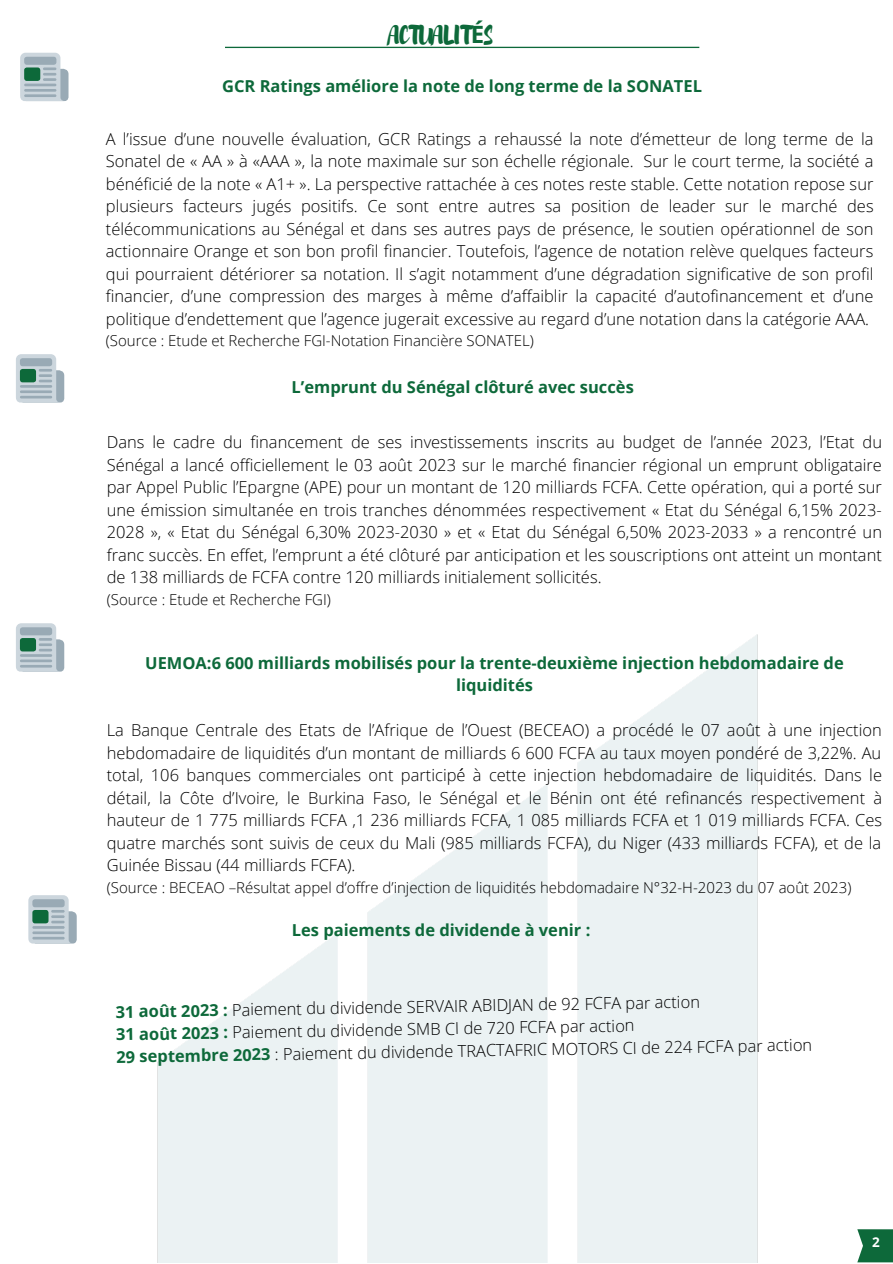
<style>
.page{position:relative;width:893px;height:1264px;background:#fff}
.page>*{position:absolute;margin:0;border:0;box-sizing:border-box;transform-origin:0 0}
.t1{font:24px "Brusher";letter-spacing:-.01em;color:#0d693a}
.t2{font:300 16.5px/22.5px "Open Sans";color:#000;text-align:justify}
.t3{font:700 16.5px/22.5px "Open Sans";color:#0d693a;text-align:center}
.t4{font:300 15px "Open Sans";color:#000}
.t5{font:700 13.5px "Open Sans";color:#fff}
.s1{font-family:"Noto Sans";font-weight:700}
.s2{font-weight:700;color:#0d693a}
</style>
<div class="page">
<svg style="left:225px;top:47px;width:474px;height:1px"></svg>
<svg style="left:857px;top:1229px;width:35px;height:33px"></svg>
<svg style="left:20px;top:53px;width:48px;height:48px;background:#bac6ce"></svg>
<div style="left:24px;top:67px;width:16px;height:14px;background:#0d693a;border-radius:3px"></div>
<svg style="left:16px;top:354px;width:48px;height:48px;background:#bac6ce"></svg>
<div style="left:20px;top:369px;width:16px;height:13px;background:#0d693a;border-radius:3px"></div>
<svg style="left:28px;top:895px;width:49px;height:48px;background:#bbc7cf"></svg>
<div style="left:32px;top:910px;width:16px;height:13px;background:#0d693a;border-radius:3px"></div>
<svg style="left:16px;top:623px;width:48px;height:48px;background:#bac6ce"></svg>
<div style="left:20px;top:638px;width:16px;height:13px;background:#0d693a;border-radius:3px"></div>
<p class="t1" style="left:389px;top:19px;width:106px">ACTUALIT<span class="s1">É</span>S</p>
<p class="t3" style="left:222px;top:74px;width:481px">GCR Ratings améliore la note de long terme de la SONATEL</p>
<p class="t2" style="left:106px;top:127px;width:769px">A l’issue d’une nouvelle évaluation, GCR Ratings a rehaussé la note d’émetteur de long terme de la Sonatel de « AA » à «AAA », la note maximale sur son échelle régionale. Sur le court terme, la société a bénéficié de la note « A1+ ». La perspective rattachée à ces notes reste stable. Cette notation repose sur plusieurs facteurs jugés positifs. Ce sont entre autres sa position de leader sur le marché des télécommunications au Sénégal et dans ses autres pays de présence, le soutien opérationnel de son actionnaire Orange et son bon profil financier. Toutefois, l’agence de notation relève quelques facteurs qui pourraient détériorer sa notation. Il s’agit notamment d’une dégradation significative de son profil financier, d’une compression des marges à même d’affaiblir la capacité d’autofinancement et d’une politique d’endettement que l’agence jugerait excessive au regard d’une notation dans la catégorie AAA.</p>
<p class="t4" style="left:106px;top:330px;width:429px">(Source : Etude et Recherche FGI-Notation Financière SONATEL)</p>
<p class="t3" style="left:291px;top:376px;width:344px">L’emprunt du Sénégal clôturé avec succès</p>
<p class="t2" style="left:107px;top:431px;width:776px">Dans le cadre du financement de ses investissements inscrits au budget de l’année 2023, l’Etat du Sénégal a lancé́ officiellement le 03 août 2023 sur le marché financier régional un emprunt obligataire par Appel Public l’Epargne (APE) pour un montant de 120 milliards FCFA. Cette opération, qui a porté sur une émission simultanée en trois tranches dénommées respectivement « Etat du Sénégal 6,15% 2023- 2028 », « Etat du Sénégal 6,30% 2023-2030 » et « Etat du Sénégal 6,50% 2023-2033 » a rencontré un franc succès. En effet, l’emprunt a été clôturé par anticipation et les souscriptions ont atteint un montant de 138 milliards de FCFA contre 120 milliards initialement sollicités.</p>
<p class="t4" style="left:107px;top:588px;width:226px">(Source : Etude et Recherche FGI)</p>
<p class="t3" style="left:145px;top:651px;width:700px">UEMOA:6 600 milliards mobilisés pour la trente-deuxième injection hebdomadaire de liquidités</p>
<p class="t2" style="left:107px;top:718px;width:776px;text-align:left">La Banque Centrale des Etats de l’Afrique de l’Ouest (BECEAO) a procédé le 07 août à une injection hebdomadaire de liquidités d’un montant de milliards 6 600 FCFA au taux moyen pondéré de 3,22%. Au total, 106 banques commerciales ont participé́ à cette injection hebdomadaire de liquidités. Dans le détail, la Côte d’Ivoire, le Burkina Faso, le Sénégal et le Bénin ont été refinancés respectivement à hauteur de 1 775 milliards FCFA ,1 236 milliards FCFA, 1 085 milliards FCFA et 1 019 milliards FCFA. Ces quatre marchés sont suivis de ceux du Mali (985 milliards FCFA), du Niger (433 milliards FCFA), et de la Guinée Bissau (44 milliards FCFA).</p>
<p class="t4" style="left:107px;top:876px;width:746px">(Source : BECEAO –Résultat appel d’offre d’injection de liquidités hebdomadaire N°32-H-2023 du 07 août 2023)</p>
<p class="t3" style="left:292px;top:918px;width:300px">Les paiements de dividende à venir :</p>
<p class="t2" style="left:115px;top:1000px;width:585px;rotate:-1deg"><span class="s2">31 août 2023 :</span> Paiement du dividende SERVAIR ABIDJAN de 92 FCFA par action</p>
<p class="t2" style="left:116px;top:1022px;width:520px;rotate:-1deg"><span class="s2">31 août 2023 :</span> Paiement du dividende SMB CI de 720 FCFA par action</p>
<p class="t2" style="left:116px;top:1045px;width:697px;rotate:-1deg"><span class="s2">29 septembre 2023</span> : Paiement du dividende TRACTAFRIC MOTORS CI de 224 FCFA par action</p>
<p class="t5" style="left:872px;top:1232px;width:9px">2</p>
</div>
